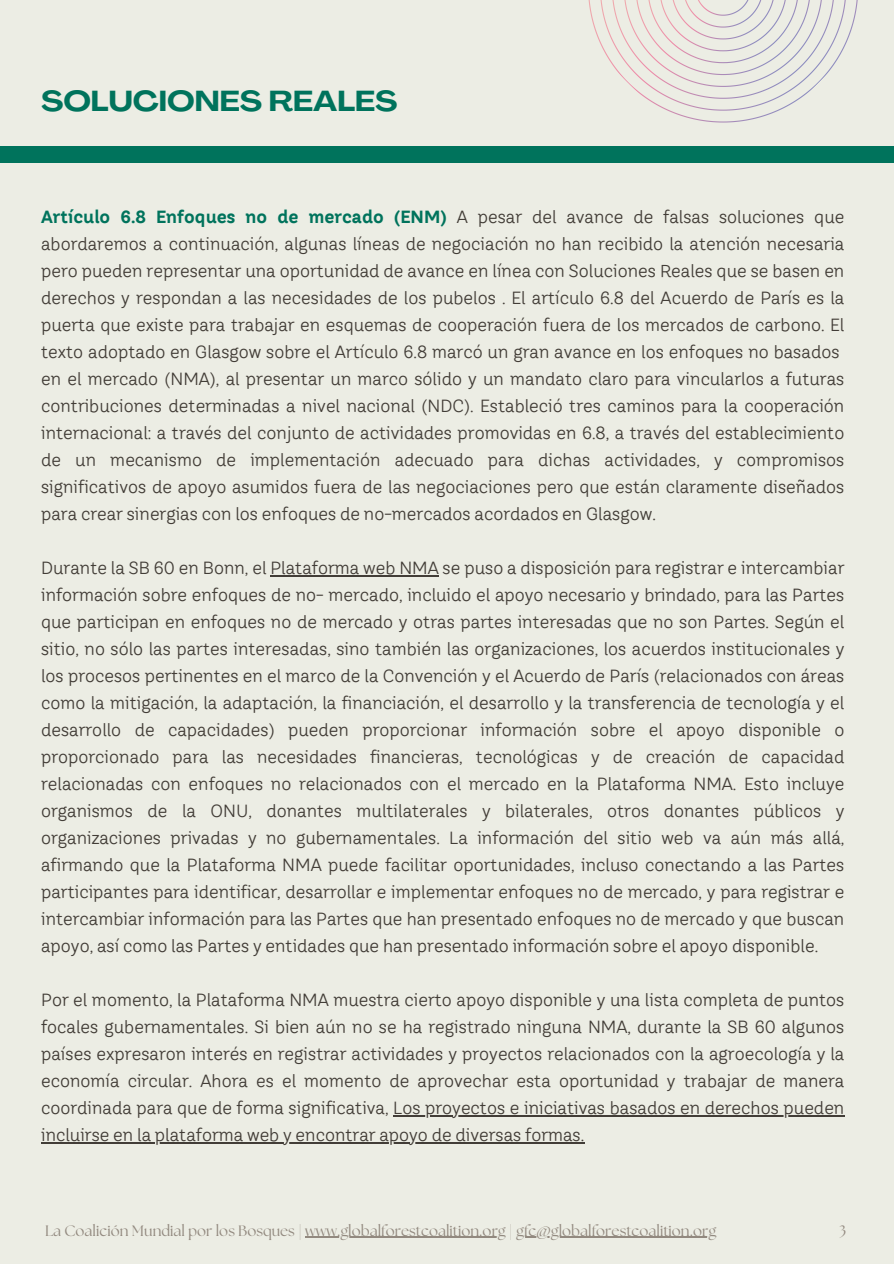
<style>
.page{position:relative;width:894px;height:1264px;background:#fff}
.page>*{position:absolute;margin:0;border:0;box-sizing:border-box;transform-origin:0 0}
.t1{font:700 expanded 28.5px "Agrandir";color:#00735c}
.t2{font:17.55px/27px "TT Hazelnuts";color:#423d37;text-align:justify}
.t3{font:15px "The Seasons";color:#92897f}
.s1{font-weight:700;color:#00735c}
</style>
<div class="page">
<div style="left:0;top:0;width:893px;height:1263px;background:#ecede4"></div>
<hr style="left:270px;top:575px;width:168px;height:1px;background:#423d37">
<hr style="left:393px;top:1115px;width:451px;height:1px;background:#423d37">
<hr style="left:41px;top:1142px;width:543px;height:1px;background:#423d37">
<div style="left:0;top:146px;width:893px;height:16px;background:#00735c"></div>
<hr style="left:305px;top:1236px;width:200px;height:1px;background:#92897f">
<hr style="left:516px;top:1236px;width:200px;height:1px;background:#92897f">
<svg style="left:532px;top:0;width:361px;height:163px"></svg>
<h1 class="t1" style="left:41px;top:89px;width:357px">SOLUCIONES REALES</h1>
<p class="t2" style="left:41px;top:203px;width:804px;text-align:left"><span class="s1">Artículo 6.8 Enfoques no de mercado (ENM)</span> A pesar del avance de falsas soluciones que abordaremos a continuación, algunas líneas de negociación no han recibido la atención necesaria pero pueden representar una oportunidad de avance en línea con Soluciones Reales que se basen en derechos y respondan a las necesidades de los pubelos . El artículo 6.8 del Acuerdo de París es la puerta que existe para trabajar en esquemas de cooperación fuera de los mercados de carbono. El texto adoptado en Glasgow sobre el Artículo 6.8 marcó un gran avance en los enfoques no basados en el mercado (NMA), al presentar un marco sólido y un mandato claro para vincularlos a futuras contribuciones determinadas a nivel nacional (NDC). Estableció tres caminos para la cooperación internacional: a través del conjunto de actividades promovidas en 6.8, a través del establecimiento de un mecanismo de implementación adecuado para dichas actividades, y compromisos significativos de apoyo asumidos fuera de las negociaciones pero que están claramente diseñados para crear sinergias con los enfoques de no-mercados acordados en Glasgow.</p>
<h1 class="t2" style="left:41px;top:554px;width:804px">Durante la SB 60 en Bonn, el Plataforma web NMA se puso a disposición para registrar e intercambiar información sobre enfoques de no- mercado, incluido el apoyo necesario y brindado, para las Partes que participan en enfoques no de mercado y otras partes interesadas que no son Partes. Según el sitio, no sólo las partes interesadas, sino también las organizaciones, los acuerdos institucionales y los procesos pertinentes en el marco de la Convención y el Acuerdo de París (relacionados con áreas como la mitigación, la adaptación, la financiación, el desarrollo y la transferencia de tecnología y el desarrollo de capacidades) pueden proporcionar información sobre el apoyo disponible o proporcionado para las necesidades financieras, tecnológicas y de creación de capacidad relacionadas con enfoques no relacionados con el mercado en la Plataforma NMA. Esto incluye organismos de la ONU, donantes multilaterales y bilaterales, otros donantes públicos y organizaciones privadas y no gubernamentales. La información del sitio web va aún más allá, afirmando que la Plataforma NMA puede facilitar oportunidades, incluso conectando a las Partes participantes para identificar, desarrollar e implementar enfoques no de mercado, y para registrar e intercambiar información para las Partes que han presentado enfoques no de mercado y que buscan apoyo, así como las Partes y entidades que han presentado información sobre el apoyo disponible.</h1>
<h2 class="t2" style="left:41px;top:986px;width:804px">Por el momento, la Plataforma NMA muestra cierto apoyo disponible y una lista completa de puntos focales gubernamentales. Si bien aún no se ha registrado ninguna NMA, durante la SB 60 algunos países expresaron interés en registrar actividades y proyectos relacionados con la agroecología y la economía circular. Ahora es el momento de aprovechar esta oportunidad y trabajar de manera coordinada para que de forma significativa, Los proyectos e iniciativas basados en derechos pueden</h2>
<h2 class="t2" style="left:41px;top:1121px;width:544px">incluirse en la plataforma web y encontrar apoyo de diversas formas.</h2>
<p class="t3" style="left:45px;top:1223px;width:672px">La Coalición Mundial por los Bosques | www.globalforestcoalition.org | gfc@globalforestcoalition.org</p>
<p class="t3" style="left:838px;top:1223px;width:9px">3</p>
</div>
